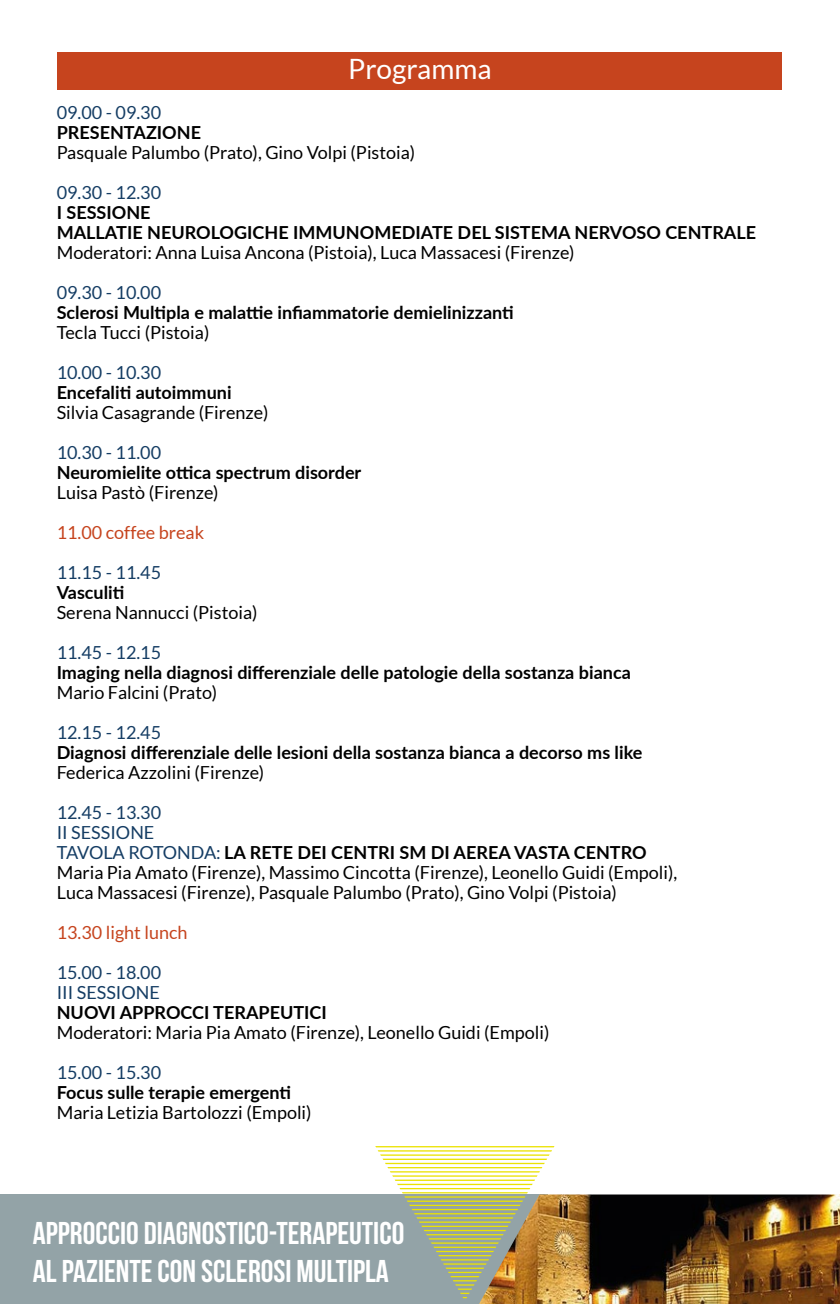
<style>
.page{position:relative;width:840px;height:1304px;background:#fff}
.page>*{position:absolute;margin:0;border:0;box-sizing:border-box;transform-origin:0 0}
.t1{font:700 31.6px/37.8px "Bebas Neue";color:#fff}
.t2{font:28px "Lato";color:#fff}
.t3{font:18px/20px "Lato";color:#000}
.t4{font:700 18px/20px "Lato";color:#000}
.t5{font:18px/20px "Lato";color:#153d64}
.t6{font:18px "Lato";color:#c6441e}
.s1{color:#153d64}
.s2{font-weight:700}
</style>
<div class="page">
<div style="left:0;top:1194px;width:547px;height:110px;background:#93a3a7"></div>
<svg style="left:375px;top:1146px;width:179px;height:152px"></svg>
<img style="left:479px;top:1194px;width:360px;height:110px">
<div style="left:58px;top:52px;width:723px;height:38px;background:#c6441e"></div>
<h2 class="t2" style="left:348px;top:54px;width:145px">Programma</h2>
<p class="t5" style="left:57px;top:103px;width:106px">09.00 - 09.30</p>
<p class="t4" style="left:57px;top:122px;width:146px">PRESENTAZIONE</p>
<p class="t3" style="left:57px;top:143px;width:360px">Pasquale Palumbo (Prato), Gino Volpi (Pistoia)</p>
<p class="t5" style="left:57px;top:183px;width:106px">09.30 - 12.30</p>
<p class="t4" style="left:57px;top:202px;width:700px">I SESSIONE<br>MALLATIE NEUROLOGICHE IMMUNOMEDIATE DEL SISTEMA NERVOSO CENTRALE</p>
<p class="t3" style="left:57px;top:243px;width:519px">Moderatori: Anna Luisa Ancona (Pistoia), Luca Massacesi (Firenze)</p>
<p class="t5" style="left:57px;top:283px;width:106px">09.30 - 10.00</p>
<p class="t4" style="left:57px;top:302px;width:458px">Sclerosi Multipla e malattie infiammatorie demielinizzanti</p>
<p class="t3" style="left:57px;top:323px;width:154px">Tecla Tucci (Pistoia)</p>
<p class="t5" style="left:57px;top:363px;width:106px">10.00 - 10.30</p>
<p class="t4" style="left:57px;top:382px;width:176px">Encefaliti autoimmuni</p>
<p class="t3" style="left:57px;top:403px;width:213px">Silvia Casagrande (Firenze)</p>
<p class="t5" style="left:57px;top:443px;width:106px">10.30 - 11.00</p>
<p class="t4" style="left:57px;top:462px;width:306px">Neuromielite ottica spectrum disorder</p>
<p class="t3" style="left:57px;top:483px;width:163px">Luisa Pastò (Firenze)</p>
<p class="t6" style="left:57px;top:523px;width:149px">11.00 coffee break</p>
<p class="t5" style="left:57px;top:563px;width:106px">11.15 - 11.45</p>
<p class="t4" style="left:57px;top:582px;width:69px">Vasculiti</p>
<p class="t3" style="left:57px;top:603px;width:202px">Serena Nannucci (Pistoia)</p>
<p class="t5" style="left:57px;top:643px;width:106px">11.45 - 12.15</p>
<p class="t4" style="left:57px;top:662px;width:575px">Imaging nella diagnosi differenziale delle patologie della sostanza bianca</p>
<p class="t3" style="left:57px;top:683px;width:162px">Mario Falcini (Prato)</p>
<p class="t5" style="left:57px;top:723px;width:106px">12.15 - 12.45</p>
<p class="t4" style="left:57px;top:742px;width:587px">Diagnosi differenziale delle lesioni della sostanza bianca a decorso ms like</p>
<p class="t3" style="left:57px;top:763px;width:209px">Federica Azzolini (Firenze)</p>
<p class="t3" style="left:57px;top:803px;width:621px"><span class="s1">12.45 - 13.30<br>II SESSIONE<br>TAVOLA ROTONDA:</span> <span class="s2">LA RETE DEI CENTRI SM DI AEREA VASTA CENTRO </span>Maria Pia Amato (Firenze), Massimo Cincotta (Firenze), Leonello Guidi (Empoli), Luca Massacesi (Firenze), Pasquale Palumbo (Prato), Gino Volpi (Pistoia)</p>
<p class="t6" style="left:57px;top:923px;width:132px">13.30 light lunch</p>
<p class="t5" style="left:57px;top:963px;width:106px">15.00 - 18.00<br>III SESSIONE</p>
<p class="t4" style="left:57px;top:1002px;width:271px">NUOVI APPROCCI TERAPEUTICI</p>
<p class="t3" style="left:57px;top:1023px;width:494px">Moderatori: Maria Pia Amato (Firenze), Leonello Guidi (Empoli)</p>
<p class="t5" style="left:57px;top:1063px;width:106px">15.00 - 15.30</p>
<p class="t4" style="left:57px;top:1082px;width:236px">Focus sulle terapie emergenti</p>
<p class="t3" style="left:57px;top:1103px;width:256px">Maria Letizia Bartolozzi (Empoli)</p>
<h1 class="t1" style="left:33px;top:1214px;width:373px">APPROCCIO DIAGNOSTICO-TERAPEUTICO<br>AL PAZIENTE CON SCLEROSI MULTIPLA</h1>
</div>
